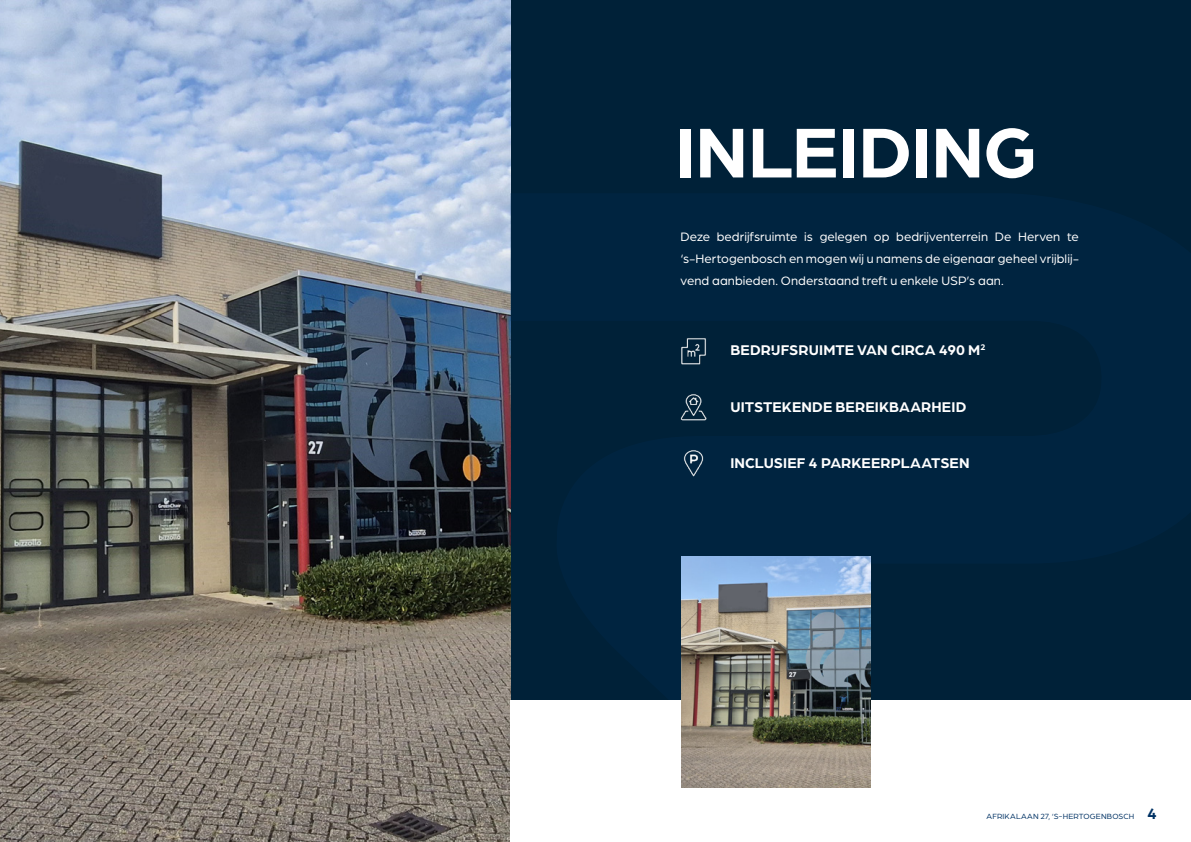
<style>
.page{position:relative;width:1191px;height:842px;background:#002138}
.page>*{position:absolute;margin:0;border:0;box-sizing:border-box;transform-origin:0 0}
.t1{font:700 75px "Arboria";color:#fff}
.t2{font:700 15px "Arboria";letter-spacing:.005em;color:#fff}
.t3{font:13px/22px "Arboria";letter-spacing:.005em;color:#fff;text-align:justify}
.t4{font:8px "Arboria";letter-spacing:.02em;color:#003264}
.s1{font-weight:700;font-size:16px}
</style>
<div class="page">
<img style="left:0;top:0;width:510px;height:842px">
<div style="left:510px;top:700px;width:681px;height:142px;background:#fff"></div>
<img style="left:682px;top:556px;width:189px;height:232px">
<img style="left:681px;top:338px;width:25px;height:27px">
<img style="left:680px;top:394px;width:27px;height:27px">
<img style="left:683px;top:450px;width:21px;height:27px">
<h1 class="t1" style="left:675px;top:101px;width:364px">INLEIDING</h1>
<p class="t3" style="left:680px;top:225px;width:400px">Deze bedrijfsruimte is gelegen op bedrijventerrein De Herven te ‘s-Hertogenbosch en mogen wij u namens de eigenaar geheel vrijblij&shy;vend aanbieden. Onderstaand treft u enkele USP’s aan.</p>
<p class="t2" style="left:730px;top:340px;width:256px">BEDRIJFSRUIMTE VAN CIRCA 490 M<sup>2</sup></p>
<p class="t2" style="left:730px;top:396px;width:237px">UITSTEKENDE BEREIKBAARHEID</p>
<p class="t2" style="left:730px;top:452px;width:241px">INCLUSIEF 4 PARKEERPLAATSEN</p>
<p class="t4" style="left:986px;top:811px;width:172px">AFRIKALAAN 27, ‘S-HERTOGENBOSCH <span class="s1">4</span></p>
</div>
